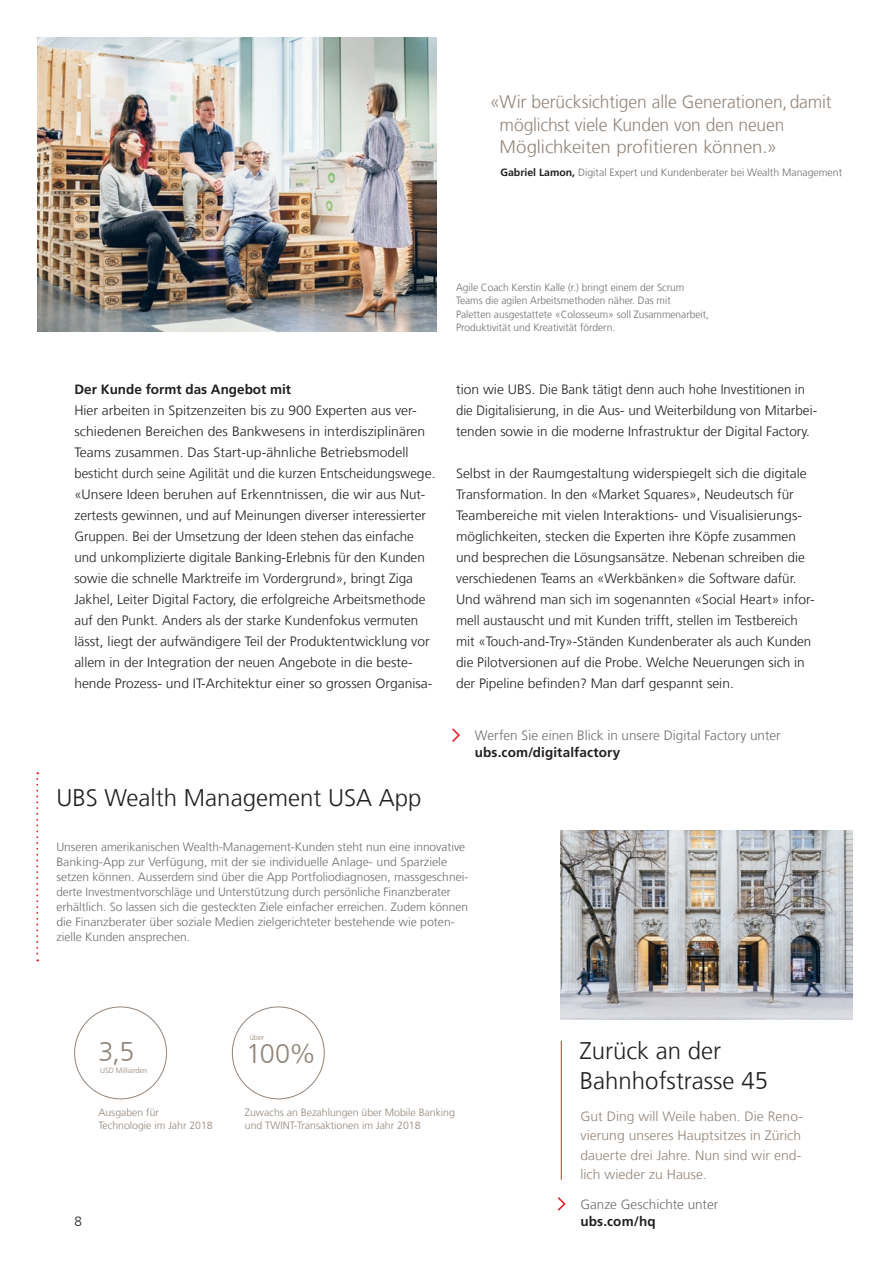
<style>
.page{position:relative;width:893px;height:1263px;background:#fff}
.page>*{position:absolute;margin:0;border:0;box-sizing:border-box;transform-origin:0 0}
.t1{font:300 27px "Frutiger LT Com";color:#92857a}
.t2{font:300 24px/30px "Frutiger LT Com";color:#231f20}
.t3{font:300 18px/22.5px "Frutiger LT Com";letter-spacing:-.005em;color:#92857a}
.t4{font:300 13.5px/21px "Frutiger LT Com";color:#231f20}
.t5{font:300 13.5px/19.5px "Frutiger LT Com";color:#92857a}
.t6{font:300 13.5px "Frutiger LT Com";color:#6c6d70}
.t7{font:700 13.5px "Frutiger LT Com";color:#231f20}
.t8{font:300 12px/15px "Frutiger LT Com";color:#6c6d70}
.t9{font:300 10.5px/13.5px "Frutiger LT Com";color:#6c6d70}
.t10{font:300 10.5px/13.5px "Frutiger LT Com";color:#92857a}
.t11{font:300 7.5px "Frutiger LT Com";color:#92857a}
.s1{font-weight:700;color:#231f20}
</style>
<div class="page">
<svg style="left:558px;top:1197px;width:8px;height:14px"></svg>
<hr style="left:561px;top:1041px;width:1px;height:139px;background:#ee1d23">
<svg style="left:36px;top:772px;width:2px;height:189px"></svg>
<svg style="left:452px;top:728px;width:8px;height:14px"></svg>
<img style="left:37px;top:37px;width:400px;height:294px">
<img style="left:561px;top:830px;width:291px;height:189px">
<h3 class="t3" style="left:500px;top:91px;width:333px;text-indent:-10px">«Wir berücksichtigen alle Generationen,damit möglichst viele Kunden von den neuen<br>Möglichkeiten profitieren können.»</h3>
<p class="t9" style="left:500px;top:166px;width:343px"><span class="s1">Gabriel Lamon,</span> Digital Expert und Kundenberater bei Wealth Management</p>
<p class="t7" style="left:74px;top:382px;width:218px">Der Kunde formt das Angebot mit</p>
<p class="t4" style="left:74px;top:400px;width:363px">Hier arbeiten in Spitzenzeiten bis zu 900 Experten aus ver&shy;schiedenen Bereichen des Bankwesens in interdisziplinären Teams zusammen. Das Start-up-ähnliche Betriebsmodell besticht durch seine Agilität und die kurzen Entscheidungswege. «Unsere Ideen beruhen auf Erkenntnissen, die wir aus Nut&shy;zertests gewinnen, und auf Meinungen diverser interessierter Gruppen. Bei der Umsetzung der Ideen stehen das einfache und unkomplizierte digitale Banking-Erlebnis für den Kunden sowie die schnelle Marktreife im Vordergrund», bringt Ziga Jakhel, Leiter Digital Factory, die erfolgreiche Arbeitsmethode auf den Punkt. Anders als der starke Kundenfokus vermuten lässt, liegt der aufwändigere Teil der Produktentwicklung vor allem in der Integration der neuen Angebote in die beste&shy;hende Prozess- und IT-Architektur einer so grossen Organisa-</p>
<h2 class="t2" style="left:56px;top:782px;width:366px">UBS Wealth Management USA App</h2>
<p class="t9" style="left:456px;top:280px;width:254px">Agile Coach Kerstin Kalle (r.) bringt einem der Scrum Teams die agilen Arbeitsmethoden näher. Das mit<br>-Paletten ausgestattete «Colosseum» soll -Zusammenarbeit, Produktivität und Kreativität fördern.</p>
<p class="t4" style="left:456px;top:379px;width:363px">tion wie UBS. Die Bank tätigt denn auch hohe Investitionen in die Digitalisierung, in die Aus- und Weiterbildung von Mitarbei&shy;tenden sowie in die moderne Infrastruktur der Digital Factory.</p>
<p class="t4" style="left:456px;top:463px;width:360px">Selbst in der Raumgestaltung widerspiegelt sich die digitale Transformation. In den «Market Squares», Neudeutsch für Teambereiche mit vielen Interaktions- und Visualisierungs&shy;möglichkeiten, stecken die Experten ihre Köpfe zusammen und besprechen die Lösungsansätze. Nebenan schreiben die verschiedenen Teams an «Werkbänken» die Software dafür.<br>Und während man sich im sogenannten «Social Heart» infor&shy;mell austauscht und mit Kunden trifft, stellen im Testbereich mit «Touch-and-Try»-Ständen Kundenberater als auch Kunden die Pilotversionen auf die Probe. Welche Neuerungen sich in der Pipeline befinden? Man darf gespannt sein.</p>
<p class="t6" style="left:475px;top:728px;width:307px">Werfen Sie einen Blick in unsere Digital Factory unter</p>
<p class="t7" style="left:475px;top:744px;width:147px">ubs.com/digitalfactory</p>
<p class="t8" style="left:56px;top:839px;width:413px">Unseren amerikanischen Wealth-Management-Kunden steht nun eine innovative Banking-App zur Verfügung, mit der sie individuelle Anlage- und Sparziele setzen können. Ausserdem sind über die App Portfoliodiagnosen, massgeschnei&shy;derte Investmentvorschläge und Unterstützung durch persönliche Finanzberater erhältlich. So lassen sich die gesteckten Ziele einfacher erreichen. Zudem können die Finanzberater über soziale Medien zielgerichteter bestehende wie poten&shy;zielle Kunden ansprechen.</p>
<h1 class="t1" style="left:98px;top:1036px;width:38px">3,5</h1>
<p class="t11" style="left:100px;top:1066px;width:49px">USD Milliarden</p>
<p class="t11" style="left:250px;top:1033px;width:16px">über</p>
<h1 class="t1" style="left:246px;top:1038px;width:71px">100%</h1>
<p class="t10" style="left:98px;top:1105px;width:116px">Ausgaben für<br>Technologie im Jahr 2018</p>
<p class="t10" style="left:245px;top:1105px;width:212px">Zuwachs an Bezahlungen über Mobile Banking und TWINT-Transaktionen im Jahr 2018</p>
<p class="t4" style="left:74px;top:1211px;width:9px">8</p>
<h2 class="t2" style="left:580px;top:1036px;width:190px">Zurück an der<br>Bahnhofstrasse 45</h2>
<p class="t5" style="left:580px;top:1106px;width:224px">Gut Ding will Weile haben. Die Reno&shy;vierung unseres Hauptsitzes in Zürich dauerte drei Jahre. Nun sind wir end&shy;lich wieder zu Hause.</p>
<p class="t6" style="left:580px;top:1197px;width:139px">Ganze Geschichte unter</p>
<p class="t7" style="left:580px;top:1213px;width:77px">ubs.com/hq</p>
</div>
